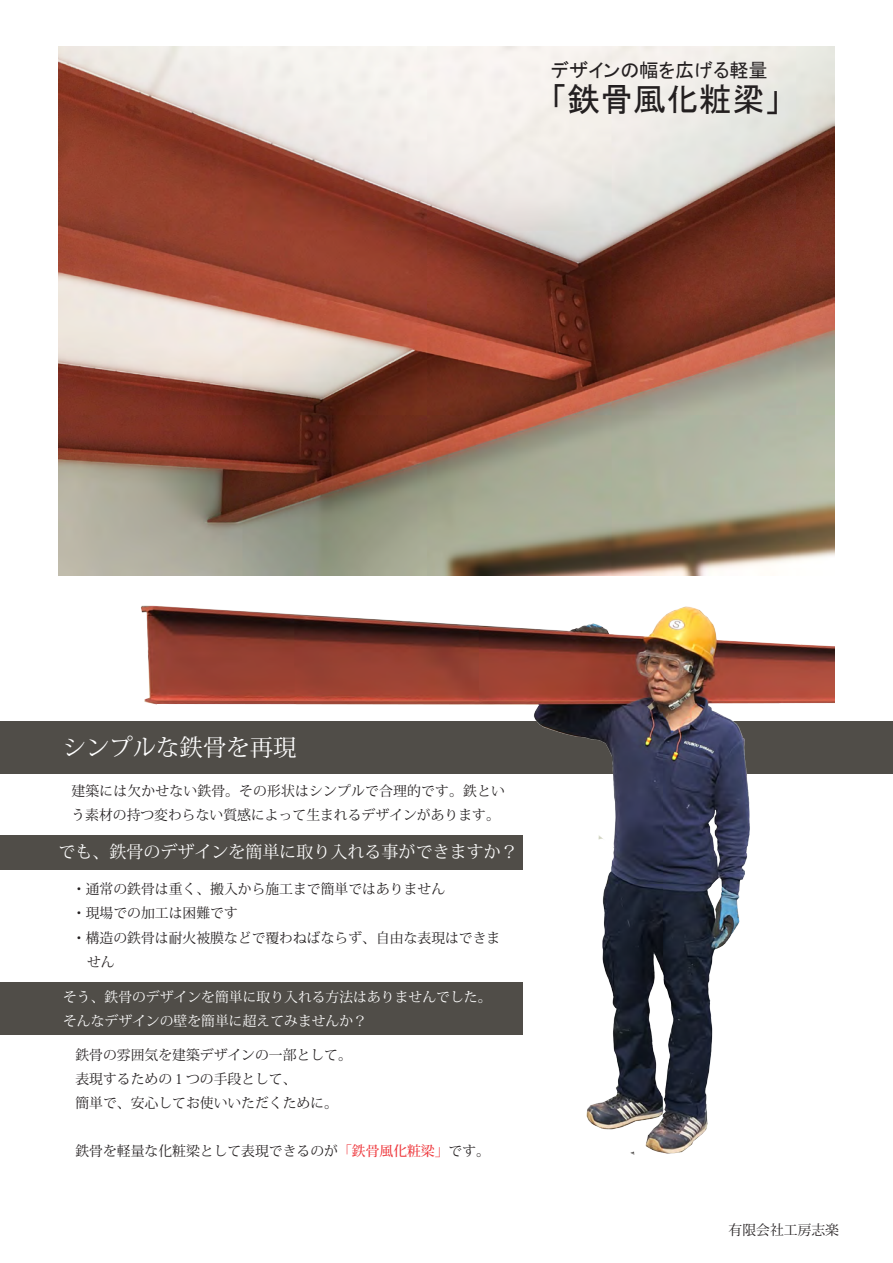
<style>
.page{position:relative;width:893px;height:1263px;background:#fff}
.page>*{position:absolute;margin:0;border:0;box-sizing:border-box;transform-origin:0 0}
.t1{font:33px "MS P Gothic";color:#231f20}
.t2{font:23.4px "Koz Min Pro";color:#fff}
.t3{font:19.2px "MS P Gothic";color:#231f20}
.t4{font:16.95px "Koz Min Pro";color:#fff}
.t5{font:13.8px/24.2px "Koz Min Pro";color:#231f20}
.t6{font:13.8px "Koz Min Pro";color:#fff}
.s1{font-weight:500;color:#ee363b}
</style>
<div class="page">
<div style="left:0;top:835px;width:523px;height:35px;background:#504d48"></div>
<div style="left:0;top:982px;width:523px;height:53px;background:#504d48"></div>
<div style="left:0;top:721px;width:893px;height:53px;background:#504d48"></div>
<img style="left:111px;top:575px;width:723px;height:580px">
<img style="left:59px;top:47px;width:775px;height:528px">
<p class="t3" style="left:551px;top:61px;width:219px">デザインの幅を広げる軽量</p>
<p class="t1" style="left:551px;top:83px;width:232px">「鉄骨風化粧梁「</p>
<p class="t2" style="left:63px;top:731px;width:235px">シンプルな鉄骨を再現</p>
<p class="t5" style="left:71px;top:778px;width:435px">建築には欠かせない鉄骨。その形状はシンプルで合理的です。鉄という素材の持つ変わらない質感によって生まれるデザインがあります。</p>
<p class="t4" style="left:58px;top:840px;width:461px">でも、鉄骨のデザインを簡単に取り入れる事ができますか?</p>
<p class="t5" style="left:72px;top:876px;width:375px">・通常の鉄骨は重く、搬入から施工まで簡単ではありません</p>
<p class="t5" style="left:72px;top:901px;width:167px">・現場での加工は困難です</p>
<p class="t5" style="left:72px;top:925px;width:430px">・構造の鉄骨は耐火被膜などで覆わねばならず、自由な表現はできま</p>
<p class="t5" style="left:87px;top:949px;width:29px">せん</p>
<p class="t6" style="left:63px;top:987px;width:430px">そう、鉄骨のデザインを簡単に取り入れる方法はありませんでした。</p>
<p class="t6" style="left:63px;top:1011px;width:306px">そんなデザインの壁を簡単に超えてみませんか?</p>
<p class="t5" style="left:75px;top:1042px;width:278px">鉄骨の雰囲気を建築デザインの一部として。</p>
<p class="t5" style="left:75px;top:1066px;width:223px">表現するための１つの手段として、</p>
<p class="t5" style="left:75px;top:1090px;width:264px">簡単で、安心してお使いいただくために。</p>
<p class="t5" style="left:75px;top:1139px;width:416px">鉄骨を軽量な化粧梁として表現できるのが<span class="s1">「鉄骨風化粧梁」</span>です。</p>
<p class="t5" style="left:729px;top:1218px;width:112px">有限会社工房志楽</p>
</div>
